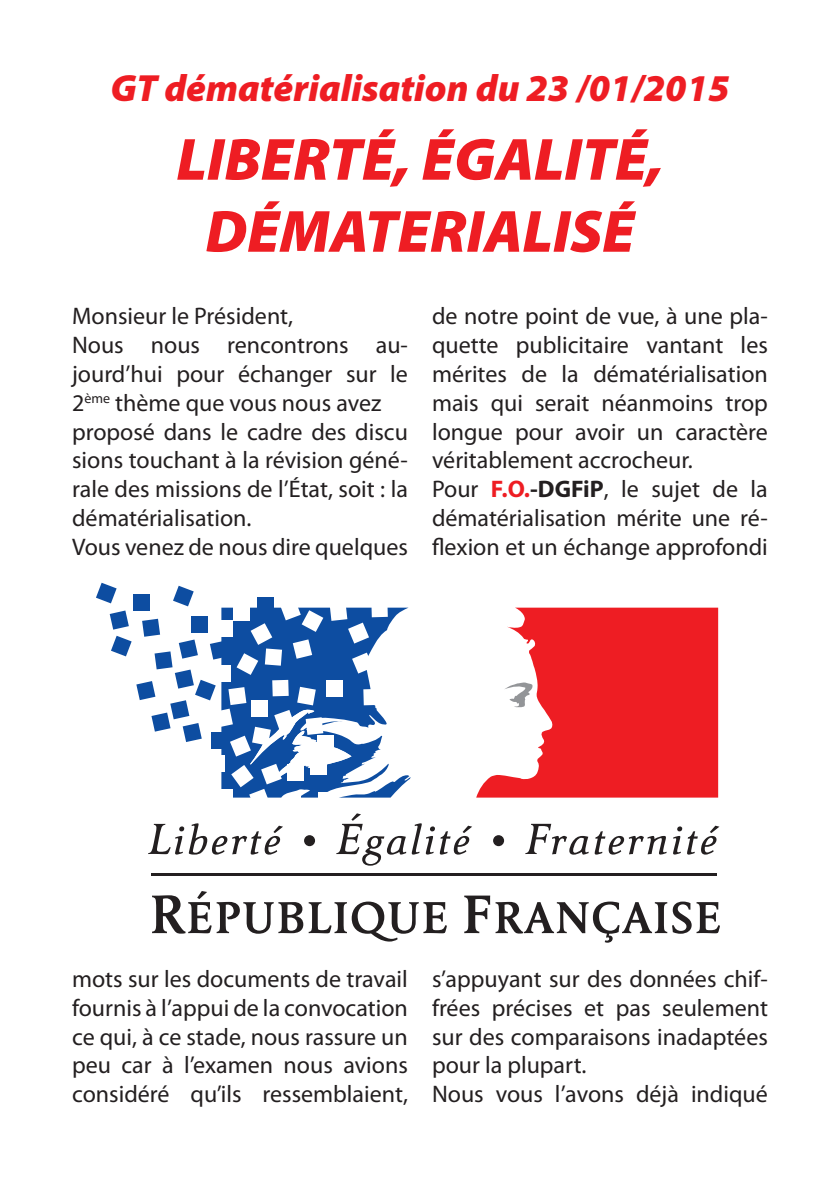
<style>
.page{position:relative;width:840px;height:1191px;background:#fff}
.page>*{position:absolute;margin:0;border:0;box-sizing:border-box;transform-origin:0 0}
.t1{font:italic 900 60px "Myriad Pro";color:#ee1d23}
.t2{font:italic 900 38px "Myriad Pro";color:#ee1d23}
.t3{font:24px/28.8px "Myriad Pro";color:#231f20;text-align:justify}
.s1{font-weight:700;color:#ee1d23}
.s2{font-weight:700}
</style>
<div class="page">
<svg style="left:152px;top:891px;width:294px;height:50px"></svg>
<svg style="left:464px;top:895px;width:255px;height:47px"></svg>
<svg style="left:525px;top:824px;width:63px;height:30px"></svg>
<svg style="left:594px;top:831px;width:72px;height:23px"></svg>
<svg style="left:673px;top:825px;width:46px;height:29px"></svg>
<div style="left:493px;top:835px;width:11px;height:11px;background:#231f20;border-radius:50%"></div>
<hr style="left:151px;top:873px;width:565px;height:1px;background:#231f20">
<hr style="left:151px;top:874px;width:565px;height:1px;background:#231f20">
<svg style="left:476px;top:607px;width:241px;height:190px;fill:#ee1d23"></svg>
<svg style="left:504px;top:682px;width:29px;height:25px"></svg>
<svg style="left:96px;top:583px;width:376px;height:282px"></svg>
<p class="t2" style="left:110px;top:62px;width:620px">GT dématérialisation du 23 /01/2015</p>
<p class="t1" style="left:176px;top:120px;width:488px">LIBERTÉ, ÉGALITÉ,</p>
<p class="t1" style="left:205px;top:192px;width:430px">DÉMATERIALISÉ</p>
<p class="t3" style="left:72px;top:301px;width:222px">Monsieur le Président,</p>
<p class="t3" style="left:72px;top:330px;width:337px">Nous nous rencontrons au&shy;jourd’hui pour échanger sur le 2<sup>ème</sup> thème que vous nous avez</p>
<p class="t3" style="left:72px;top:417px;width:337px">proposé dans le cadre des discu sions touchant à la révision géné&shy;rale des missions de l’État, soit : la dématérialisation.</p>
<p class="t3" style="left:72px;top:532px;width:337px">Vous venez de nous dire quelques</p>
<p class="t3" style="left:432px;top:301px;width:337px">de notre point de vue, à une pla&shy;quette publicitaire vantant les mérites de la dématérialisation mais qui serait néanmoins trop longue pour avoir un caractère véritablement accrocheur.</p>
<p class="t3" style="left:432px;top:474px;width:337px">Pour <span class="s1">F.O.</span><span class="s2">-DGFiP</span>, le sujet de la dématérialisation mérite une ré&shy;flexion et un échange approfondi</p>
<p class="t3" style="left:72px;top:964px;width:337px">mots sur les documents de travail fournis à l’appui de la convocation ce qui, à ce stade, nous rassure un peu car à l’examen nous avions considéré qu’ils ressemblaient,</p>
<p class="t3" style="left:432px;top:964px;width:337px">s’appuyant sur des données chif&shy;frées précises et pas seulement sur des comparaisons inadaptées pour la plupart.</p>
<p class="t3" style="left:432px;top:1079px;width:337px">Nous vous l’avons déjà indiqué</p>
</div>
